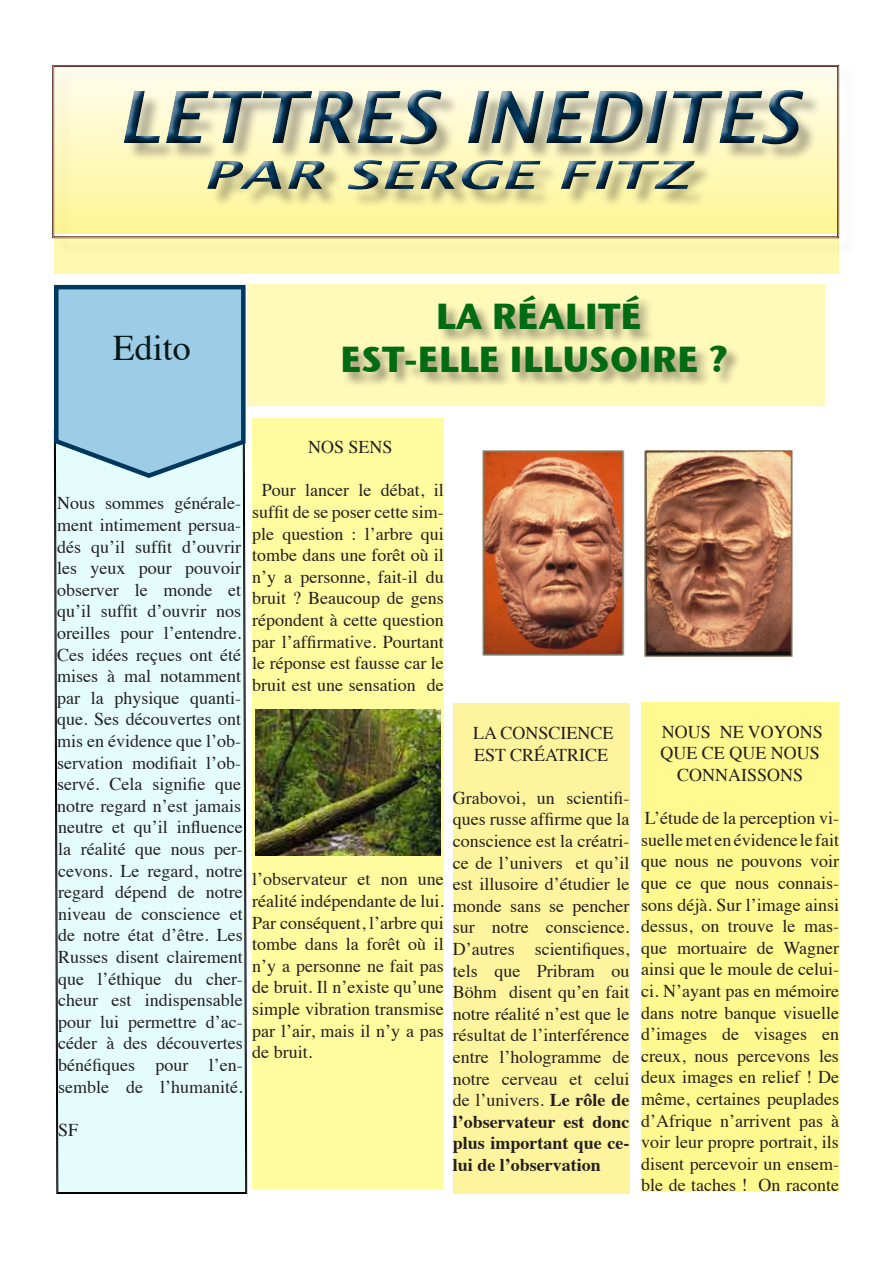
<style>
.page{position:relative;width:893px;height:1263px;background:#fff}
.page>*{position:absolute;margin:0;border:0;box-sizing:border-box;transform-origin:0 0}
.t1{font:italic 600 72px "Lucida Sans";color:#00375c}
.t2{font:italic 600 39px "Lucida Sans";color:#00375c;scale:1.54 1}
.t3{font:700 36px/43.2px "Stone Sans ITC";color:#006b13;text-align:center}
.t4{font:36px "Times";color:#041716}
.t5{font:18px/21.6px "Times";color:#231f20;text-align:justify}
.s1{font-weight:700}
</style>
<div class="page">
<div style="left:55px;top:480px;width:191px;height:713px;background:#e5fcfc"></div>
<svg style="left:53px;top:284px;width:195px;height:196px"></svg>
<div style="left:248px;top:284px;width:577px;height:121px;background:#fff9ba"></div>
<div style="left:252px;top:418px;width:192px;height:770px;background:#fffb9f"></div>
<div style="left:453px;top:704px;width:176px;height:490px;background:#fff49e"></div>
<div style="left:641px;top:703px;width:198px;height:489px;background:#fff98f"></div>
<div style="left:342px;top:295px;width:551px;height:131px;background:#231f20;opacity:.46"></div>
<img style="left:451px;top:421px;width:388px;height:236px">
<img style="left:255px;top:709px;width:186px;height:146px">
<div style="left:55px;top:67px;width:838px;height:212px;background:#231f20;opacity:.35"></div>
<div style="left:46px;top:54px;width:847px;height:192px;background:#231f20;opacity:.75"></div>
<h1 class="t1" style="left:117px;top:76px;width:684px">LETTRES INEDITES</h1>
<h2 class="t2" style="left:202px;top:153px;width:318px">PAR SERGE FITZ</h2>
<h3 class="t4" style="left:113px;top:314px;width:80px">Edito</h3>
<h3 class="t3" style="left:340px;top:293px;width:389px">LA RÉALITÉ<br>EST-ELLE ILLUSOIRE ?</h3>
<p class="t5" style="left:57px;top:491px;width:187px">Nous sommes générale&shy;ment intimement persua&shy;dés qu’il suffit d’ouvrir les yeux pour pouvoir observer le monde et qu’il suffit d’ouvrir nos oreilles pour l’entendre.<br>Ces idées reçues ont été mises à mal notamment par la physique quanti&shy;que. Ses découvertes ont mis en évidence que l’ob&shy;servation modifiait l’ob&shy;servé. Cela signifie que notre regard n’est jamais neutre et qu’il influence la réalité que nous per&shy;cevons. Le regard, notre regard dépend de notre niveau de conscience et de notre état d’être. Les Russes disent clairement que l’éthique du cher&shy;cheur est indispensable pour lui permettre d’ac&shy;céder à des découvertes bénéfiques pour l’en&shy;semble de l’humanité.</p>
<p class="t5" style="left:58px;top:1117px;width:22px">SF</p>
<p class="t5" style="left:308px;top:435px;width:53px">Nos sens</p>
<p class="t5" style="left:252px;top:478px;width:193px;text-align:center">Pour lancer le débat, il suffit de se poser cette sim&shy;ple question : l’arbre qui tombe dans une forêt où il n’y a personne, fait-il du bruit ? Beaucoup de gens répondent à cette question par l’affirmative. Pourtant le réponse est fausse car le bruit est une sensation de</p>
<p class="t5" style="left:252px;top:867px;width:193px">l’observateur et non une réalité indépendante de lui.<br>Par conséquent, l’arbre qui tombe dans la forêt où il n’y a personne ne fait pas de bruit. Il n’existe qu’une simple vibration transmise par l’air, mais il n’y a pas de bruit.</p>
<p class="t5" style="left:473px;top:720px;width:142px">La conscience es t créatrice</p>
<p class="t5" style="left:453px;top:785px;width:178px">Grabovoi, un scientifi&shy;ques russe affirme que la conscience est la créatri&shy;ce de l’univers et qu’il est illusoire d’étudier le monde sans se pencher sur notre conscience.<br>D’autres scientifiques, tels que Pribram ou Böhm disent qu’en fait notre réalité n’est que le résultat de l’interférence entre l’hologramme de notre cerveau et celui de l’univers. <span class="s1">Le rôle de l’observateur est donc plus important que ce&shy;lui de l’observation</span></p>
<p class="t5" style="left:660px;top:719px;width:158px;text-align:center">nous NE voyons que ce que nous connaiss ons</p>
<p class="t5" style="left:641px;top:806px;width:199px">L’étude de la perception vi&shy;suelle met en évidence le fait que nous ne pouvons voir que ce que nous connais&shy;sons déjà. Sur l’image ainsi dessus, on trouve le mas&shy;que mortuaire de Wagner ainsi que le moule de celui&shy;ci. N’ayant pas en mémoire dans notre banque visuelle d’images de visages en creux, nous percevons les deux images en relief ! De même, certaines peuplades d’Afrique n’arrivent pas à voir leur propre portrait, ils disent percevoir un ensem&shy;ble de taches ! On raconte</p>
</div>
